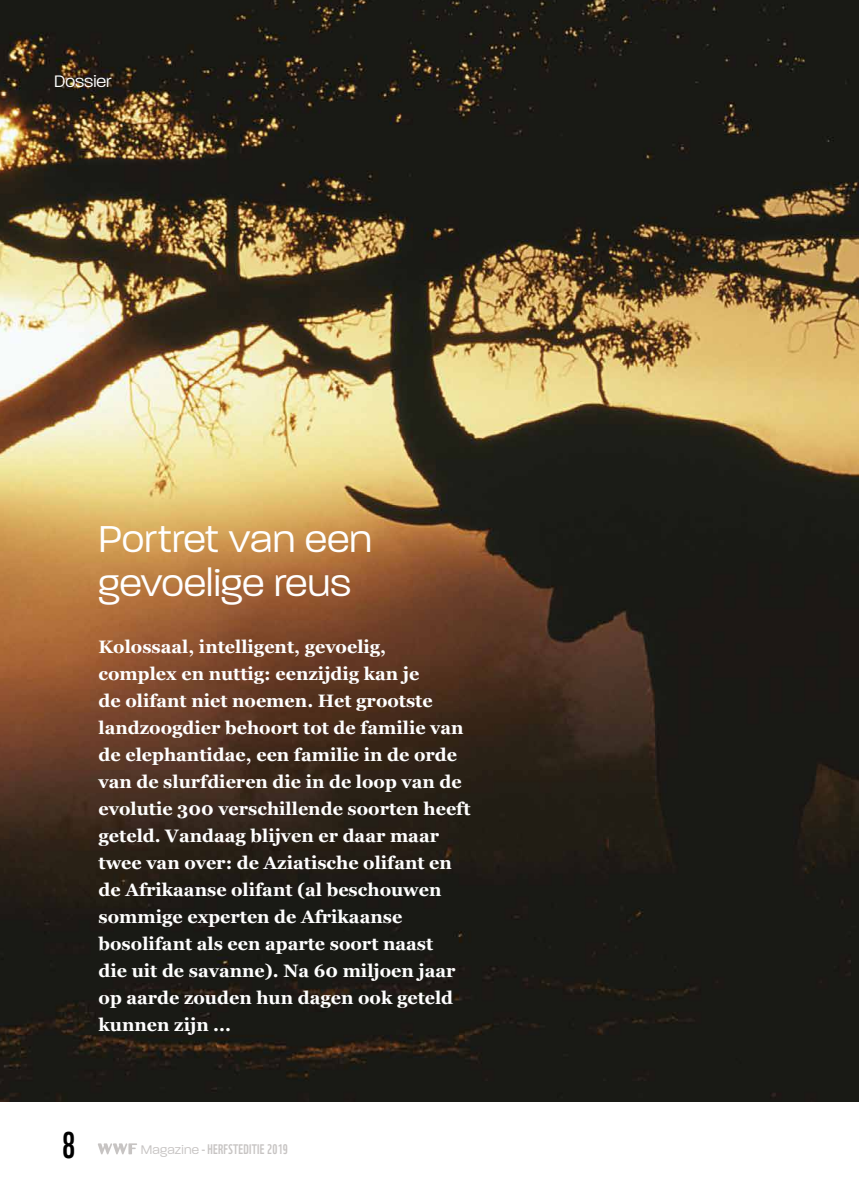
<style>
.page{position:relative;width:859px;height:1191px;background:#fff}
.page>*{position:absolute;margin:0;border:0;box-sizing:border-box;transform-origin:0 0}
.T1{font:300 40.5px/43.5px "Paralucent";letter-spacing:.01em;color:#fff}
.t1{font:36px "WWF";color:#000}
.Chapeau{font:700 18px/27px "Georgia";color:#fff}
.Rubrique{font:300 18px "Paralucent";color:#fff}
.t2{font:13.5px "WWF";letter-spacing:.02em;color:#c7c4c3}
.s1{font-family:"Paralucent";font-weight:300}
</style>
<div class="page">
<img style="left:0;top:0;width:859px;height:1101px">
<svg style="left:98px;top:1143px;width:39px;height:11px"></svg>
<p class="Rubrique" style="left:54px;top:71px;width:59px">Dossier</p>
<p class="T1" style="left:99px;top:517px;width:275px">Portret van een gevoelige reus</p>
<p class="Chapeau" style="left:99px;top:632px;width:373px">Kolossaal, intelligent, gevoelig,<br>complex en nuttig: eenzijdig kan je<br>de olifant niet noemen. Het grootste landzoogdier behoort tot de familie van de elephantidae, een familie in de orde van de slurfdieren die in de loop van de evolutie 300 verschillende soorten heeft geteld. Vandaag blijven er daar maar twee van over: de Aziatische olifant en de Afrikaanse olifant (al beschouwen sommige experten de Afrikaanse bosolifant als een aparte soort naast<br>die uit de savanne). Na 60 miljoen jaar op aarde zouden hun dagen ook geteld kunnen zijn ...</p>
<h2 class="t1" style="left:62px;top:1117px;width:15px">8</h2>
<p class="t2" style="left:141px;top:1139px;width:149px"><span class="s1">Magazine</span> - HERFSTEDITIE 2019</p>
</div>
